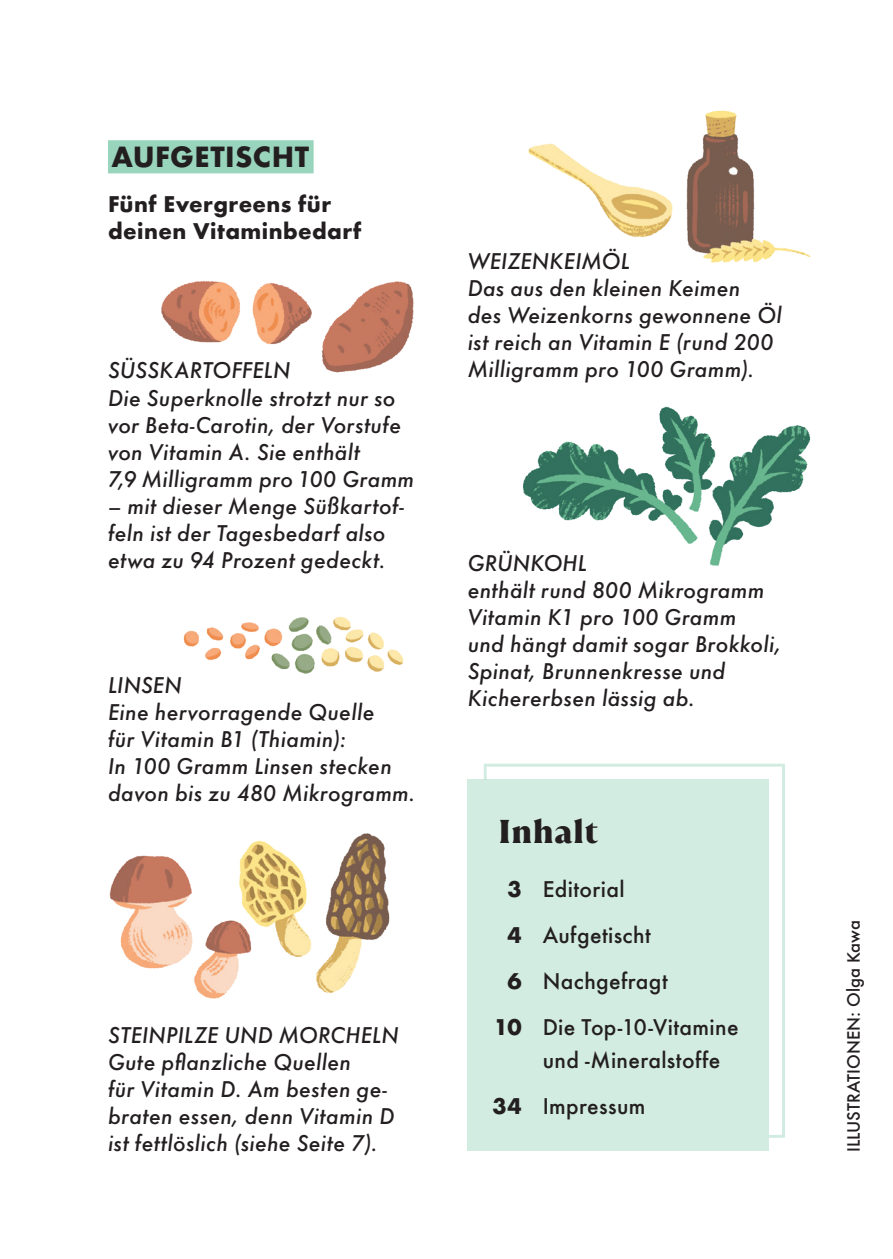
<style>
.page{position:relative;width:893px;height:1259px;background:#fff}
.page>*{position:absolute;margin:0;border:0;box-sizing:border-box;transform-origin:0 0}
.t1{font:900 33px "TT Ramillas";letter-spacing:.01em;color:#231f20}
.t2{font:700 27px "Futura";letter-spacing:.015em;color:#231f20}
.t3{font:italic 500 21px/27px "Futura";letter-spacing:.01em;color:#231f20}
.t4{font:500 21px/33px "Futura";letter-spacing:.02em;color:#231f20}
.t5{font:700 21px/27px "Futura";letter-spacing:.02em;color:#231f20}
.t6{font:500 16.5px "Futura";color:#231f20}
.s1{font-weight:700}
</style>
<div class="page">
<div style="left:108px;top:140px;width:206px;height:33px;background:#99d4bd"></div>
<div style="left:468px;top:779px;width:301px;height:372px;background:#d3ece2"></div>
<svg style="left:483px;top:763px;width:302px;height:375px"></svg>
<img style="left:183px;top:617px;width:221px;height:57px">
<img style="left:161px;top:281px;width:151px;height:64px">
<img style="left:321px;top:281px;width:93px;height:92px">
<img style="left:692px;top:110px;width:119px;height:153px">
<img style="left:528px;top:143px;width:164px;height:106px">
<img style="left:523px;top:406px;width:288px;height:160px">
<img style="left:109px;top:833px;width:281px;height:166px">
<p class="t2" style="left:111px;top:137px;width:199px">AUFGETISCHT</p>
<p class="t5" style="left:108px;top:191px;width:255px">Fünf Evergreens für deinen Vitaminbedarf</p>
<p class="t3" style="left:108px;top:357px;width:184px">SÜSSKARTOFFELN</p>
<p class="t3" style="left:108px;top:384px;width:308px">Die Superknolle strotzt nur so vor Beta-Carotin, der Vorstufe von Vitamin A. Sie enthält<br>7,9 Milligramm pro 100 Gramm</p>
<p class="t3" style="left:108px;top:492px;width:298px">– mit dieser Menge Süßkartof&shy;feln ist der Tagesbedarf also etwa zu 94 Prozent gedeckt.</p>
<p class="t3" style="left:108px;top:672px;width:75px">LINSEN</p>
<p class="t3" style="left:108px;top:699px;width:309px">Eine hervorragende Quelle<br>für Vitamin B1 (Thiamin):<br>In 100 Gramm Linsen stecken davon bis zu 480 Mikrogramm.</p>
<p class="t3" style="left:108px;top:1021px;width:292px">STEINPILZE UND MORCHELN</p>
<p class="t3" style="left:108px;top:1048px;width:288px">Gute pflanzliche Quellen<br>für -Vitamin D. Am besten ge&shy;braten essen, denn Vitamin D ist -fettlöslich (siehe Seite 7).</p>
<p class="t3" style="left:468px;top:247px;width:164px">WEIZENKEIMÖL</p>
<p class="t3" style="left:468px;top:274px;width:316px">Das aus den kleinen Keimen<br>des Weizenkorns gewonnene Öl ist reich an Vitamin E (rund 200<br>Milligramm pro 100 Gramm).</p>
<p class="t3" style="left:468px;top:549px;width:121px">GRÜNKOHL</p>
<p class="t3" style="left:468px;top:576px;width:315px">enthält rund 800 Mikrogramm<br>Vitamin K1 pro 100 Gramm<br>und hängt damit sogar Brokkoli,<br>Spinat, Brunnenkresse und<br>Kichererbsen lässig ab.</p>
<p class="t1" style="left:498px;top:810px;width:101px">Inhalt</p>
<p class="t4" style="left:507px;top:873px;width:119px"><span class="s1">3</span> Editorial</p>
<p class="t4" style="left:507px;top:918px;width:145px"><span class="s1">4</span> Aufgetischt</p>
<p class="t4" style="left:507px;top:964px;width:162px"><span class="s1">6</span> Nachgefragt</p>
<p class="t4" style="left:543px;top:1010px;width:197px;text-indent:-49px"><span class="s1">10</span> Die Top-10-Vitamine und -Mineralstoffe</p>
<p class="t4" style="left:493px;top:1089px;width:154px"><span class="s1">34</span> Impressum</p>
<p class="t6" style="left:842px;top:1152px;width:234px;rotate:-90deg">ILLUSTRATIONEN: Olga Kawa</p>
</div>
